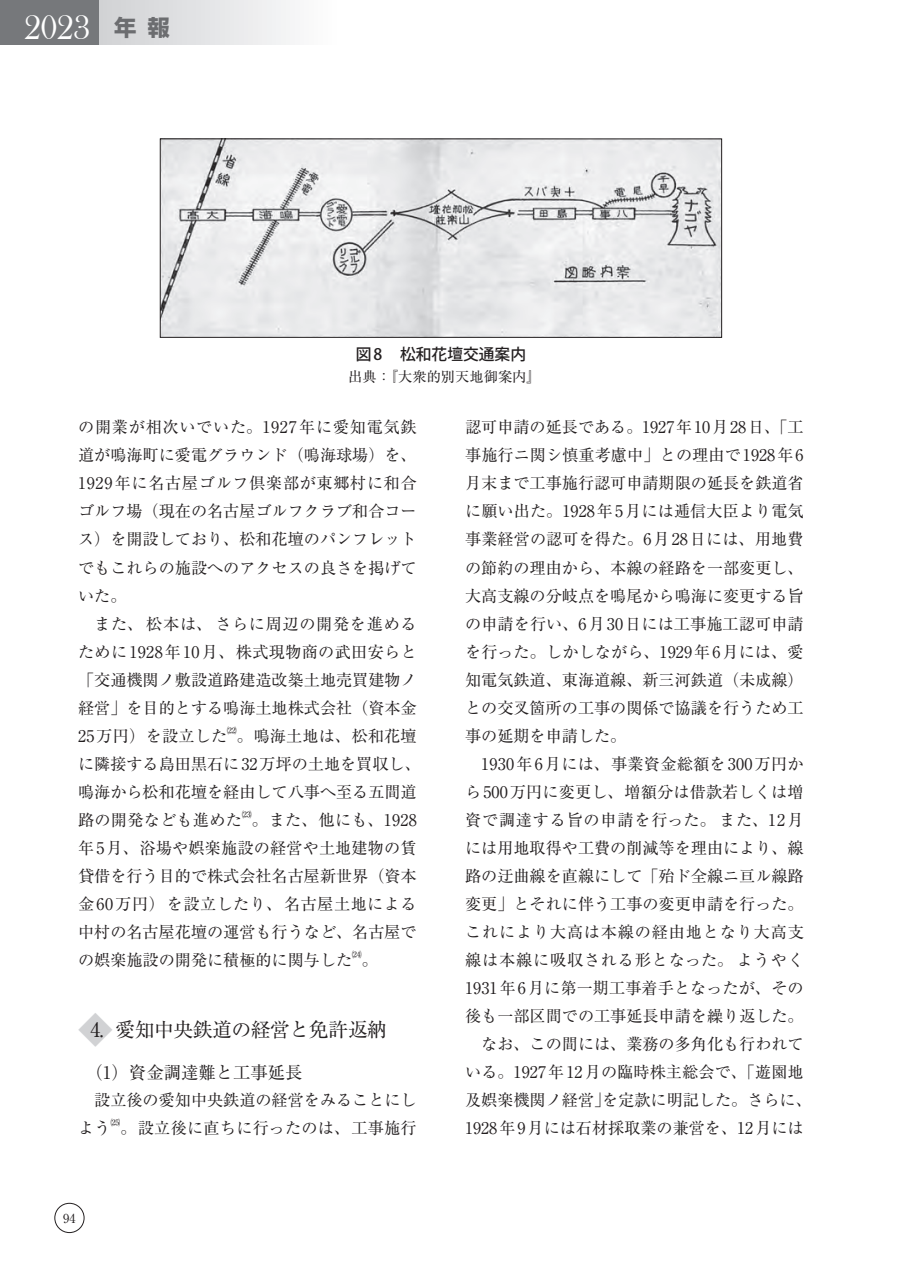
<style>
.page{position:relative;width:903px;height:1275px;background:#fff}
.page>*{position:absolute;margin:0;border:0;box-sizing:border-box;transform-origin:0 0}
.t1{font:34.65px "Bask Old Face";color:#fff}
.t2{font:19.78px "Ryumin Pr 6 N";letter-spacing:-.025em;color:#231f20}
.t3{font:17.32px "Ryumin Pr 6 N";color:#231f20}
.t4{font:16.1px/28px "Ryumin Pr 6 N";color:#231f20;text-align:justify}
.t5{font:16.1px "Ryumin Pr 6 N";letter-spacing:.02em;color:#231f20}
.t6{font:500 15.75px "Koz Go Pr 6 N";color:#231f20}
.t7{font:14.17px "Ryumin Pr 6 N";color:#231f20}
.t8{font:12.42px "Ryumin Pr 6 N";color:#231f20}
.t9{font:9.45px "Ryumin Pr 6 N";color:#231f20}
.s1{font-family:"Shin Go Pro";font-weight:700;font-size:22.4px;color:#6c6d70}
.s2{font-size:34.65px;color:#d1d2d4}
</style>
<div class="page">
<div style="left:55px;top:1203px;width:29px;height:30px;border:1px solid #231f20;border-radius:50%"></div>
<div style="left:0;top:0;width:99px;height:45px;background:#76787b"></div>
<div style="left:99px;top:0;width:238px;height:45px;background:linear-gradient(to right,#d0d1d4,#fdfdfe)"></div>
<img style="left:162px;top:141px;width:558px;height:195px">
<div style="left:160px;top:139px;width:562px;height:199px;border:1px solid #231f20"></div>
<h1 class="t1" style="left:24px;top:8px;width:148px">2023 <span class="s1">年報</span></h1>
<p class="t6" style="left:356px;top:345px;width:172px">図 8 　松和花壇交通案内</p>
<p class="t7" style="left:348px;top:366px;width:194px">出典：『大衆的別天地御案内』</p>
<p class="t4" style="left:78px;top:412px;width:340px">の開業が相次いでいた。1927年に愛知電気鉄道が鳴海町に愛電グラウンド（鳴海球場）を、1929年に名古屋ゴルフ倶楽部が東郷村に和合ゴルフ場（現在の名古屋ゴルフクラブ和合コース）を開設しており、松和花壇のパンフレットでもこれらの施設へのアクセスの良さを掲げていた。</p>
<p class="t4" style="left:78px;top:609px;width:340px;text-indent:16px">また、松本は、さらに周辺の開発を進めるために1928年10月、株式現物商の武田安らと「交通機関ノ敷設道路建造改築土地売買建物ノ経営」を目的とする鳴海土地株式会社（資本金25万円）を設立した</p>
<p class="t9" style="left:227px;top:723px;width:11px">㉒</p>
<p class="t4" style="left:78px;top:721px;width:344px;text-align:left;text-indent:159px">。鳴海土地は、松和花壇に隣接する島田黒石に32万坪の土地を買収し、鳴海から松和花壇を経由して八事へ至る五間道路の開発なども進めた</p>
<p class="t9" style="left:242px;top:807px;width:11px">㉓</p>
<p class="t4" style="left:78px;top:805px;width:340px;text-indent:174px">。また、他にも、1928年5月、浴場や娯楽施設の経営や土地建物の賃貸借を行う目的で株式会社名古屋新世界（資本金60万円）を設立したり、名古屋土地による中村の名古屋花壇の運営も行うなど、名古屋での娯楽施設の開発に積極的に関与した</p>
<p class="t9" style="left:352px;top:947px;width:11px">㉔</p>
<p class="t4" style="left:362px;top:945px;width:18px">。</p>
<p class="t2" style="left:78px;top:1014px;width:310px"><span class="s2">◆</span>4. 愛知中央鉄道の経営と免許返納</p>
<p class="t3" style="left:86px;top:1058px;width:219px">（1）資金調達難と工事延長</p>
<p class="t4" style="left:78px;top:1085px;width:340px;text-indent:16px">設立後の愛知中央鉄道の経営をみることにしよう</p>
<p class="t9" style="left:111px;top:1115px;width:11px">㉕</p>
<p class="t5" style="left:121px;top:1115px;width:298px">。設立後に直ちに行ったのは、工事施行</p>
<p class="t8" style="left:63px;top:1208px;width:14px">94</p>
<p class="t4" style="left:465px;top:412px;width:340px">認可申請の延長である。1927年10月28日、「工事施行ニ関シ慎重考慮中」との理由で1928年6月末まで工事施行認可申請期限の延長を鉄道省に願い出た。1928年5月には逓信大臣より電気事業経営の認可を得た。6月28日には、用地費の節約の理由から、本線の経路を一部変更し、大高支線の分岐点を鳴尾から鳴海に変更する旨の申請を行い、6月30日には工事施工認可申請を行った。しかしながら、1929年6月には、愛知電気鉄道、東海道線、新三河鉄道（未成線）との交叉箇所の工事の関係で協議を行うため工事の延期を申請した。</p>
<p class="t4" style="left:465px;top:749px;width:348px;text-align:center">1930年6月には、事業資金総額を300万円から500万円に変更し、増額分は借款若しくは増資で調達する旨の申請を行った。また、12月には用地取得や工費の削減等を理由により、線路の迂曲線を直線にして「殆ド全線ニ亘ル線路変更」とそれに伴う工事の変更申請を行った。これにより大高は本線の経由地となり大高支線は本線に吸収される形となった。ようやく<br>1931年6月に第一期工事着手となったが、その後も一部区間での工事延長申請を繰り返した。なお、この間には、業務の多角化も行われて<br>いる。1927年12月の臨時株主総会で、「遊園地及娯楽機関ノ経営」を定款に明記した。さらに、<br>1928年9月には石材採取業の兼営を、12月には</p>
</div>
